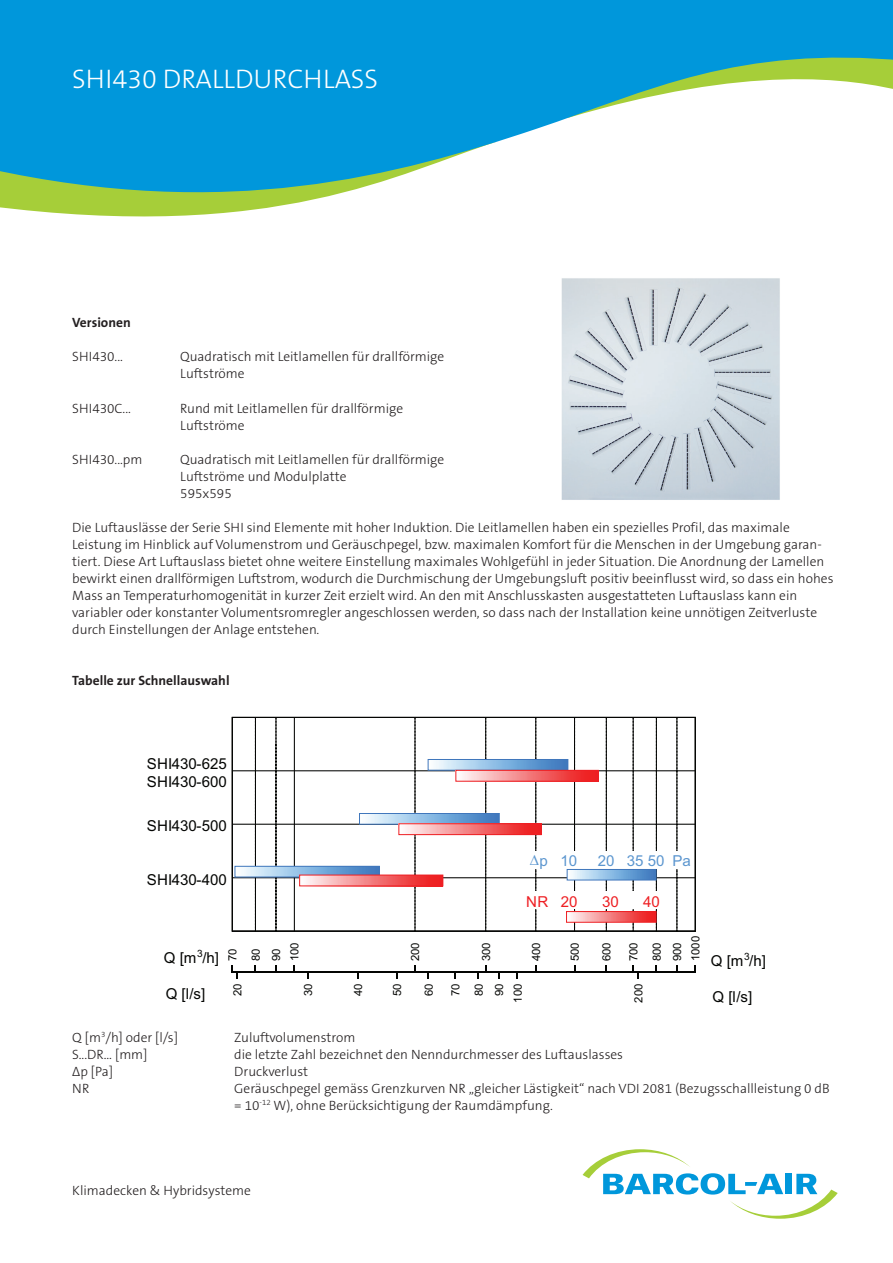
<style>
.page{position:relative;width:893px;height:1263px;background:#fff}
.page>*{position:absolute;margin:0;border:0;box-sizing:border-box;transform-origin:0 0}
.t1{font:300 27px "The Sans B W3";color:#fff}
.t2{font:15.15px/18.1px "Arial";letter-spacing:-.005em;color:#040503}
.t3{font:15.15px "Arial";letter-spacing:-.005em;color:#5c96cf}
.t4{font:15.15px "Arial";letter-spacing:-.005em;color:#ee1f23}
.t5{font:300 13.5px/17px "The Sans B W3";color:#231f20}
.t6{font:700 13.5px "The Sans B W7";color:#231f20}
.t7{font:11.25px/23.2px "Arial";letter-spacing:.005em;color:#040503}
</style>
<div class="page">
<svg style="left:583px;top:1149px;width:255px;height:70px"></svg>
<svg style="left:0;top:0;width:893px;height:216px;fill:#0097db"></svg>
<img style="left:561px;top:278px;width:219px;height:222px">
<svg style="left:307px;top:973px;width:2px;height:6px"></svg>
<svg style="left:357px;top:973px;width:2px;height:6px"></svg>
<svg style="left:396px;top:973px;width:2px;height:6px"></svg>
<svg style="left:427px;top:973px;width:2px;height:6px"></svg>
<svg style="left:454px;top:973px;width:2px;height:6px"></svg>
<svg style="left:498px;top:973px;width:2px;height:6px"></svg>
<svg style="left:516px;top:973px;width:2px;height:6px"></svg>
<hr style="left:695px;top:717px;width:1px;height:214px;background:#040503">
<svg style="left:676px;top:718px;width:1px;height:213px"></svg>
<hr style="left:232px;top:931px;width:463px;height:1px;background:#040503">
<hr style="left:232px;top:824px;width:463px;height:1px;background:#040503">
<hr style="left:232px;top:717px;width:463px;height:1px;background:#040503">
<hr style="left:232px;top:877px;width:463px;height:1px;background:#040503">
<hr style="left:232px;top:770px;width:463px;height:1px;background:#040503">
<svg style="left:231px;top:965px;width:7px;height:14px"></svg>
<svg style="left:275px;top:965px;width:2px;height:6px"></svg>
<svg style="left:293px;top:965px;width:2px;height:6px"></svg>
<svg style="left:414px;top:965px;width:2px;height:6px"></svg>
<svg style="left:485px;top:965px;width:2px;height:6px"></svg>
<svg style="left:535px;top:965px;width:2px;height:6px"></svg>
<svg style="left:605px;top:965px;width:2px;height:6px"></svg>
<svg style="left:632px;top:965px;width:7px;height:14px"></svg>
<svg style="left:655px;top:965px;width:2px;height:6px"></svg>
<svg style="left:676px;top:965px;width:2px;height:6px"></svg>
<hr style="left:231px;top:971px;width:465px;height:2px;background:#040503">
<div style="left:530px;top:851px;width:161px;height:17px;background:#fff"></div>
<svg style="left:694px;top:965px;width:2px;height:6px"></svg>
<svg style="left:232px;top:718px;width:425px;height:213px"></svg>
<div style="left:455px;top:770px;width:144px;height:11px;border:1px solid #ee1f23"></div>
<h1 class="t1" style="left:72px;top:62px;width:307px">SHI430 DRALLDURCHLASS</h1>
<p class="t6" style="left:72px;top:314px;width:60px">Versionen</p>
<p class="t5" style="left:72px;top:348px;width:52px">SHI430...</p>
<p class="t5" style="left:180px;top:348px;width:265px">Quadratisch mit Leitlamellen für drallförmige<br>Luftströme</p>
<p class="t5" style="left:72px;top:399px;width:60px">SHI430C...</p>
<p class="t5" style="left:180px;top:399px;width:224px">Rund mit Leitlamellen für drallförmige<br>Luftströme</p>
<p class="t5" style="left:72px;top:451px;width:72px">SHI430...pm</p>
<p class="t5" style="left:180px;top:451px;width:265px">Quadratisch mit Leitlamellen für drallförmige<br>Luftströme und Modulplatte<br>595x595</p>
<p class="t5" style="left:72px;top:519px;width:763px">Die Luftauslässe der Serie SHI sind Elemente mit hoher Induktion. Die Leitlamellen haben ein spezielles Profil, das maximale Leistung im Hinblick auf Volumenstrom und Geräuschpegel, bzw. maximalen Komfort für die Menschen in der Umgebung garan&shy;tiert. Diese Art Luftauslass bietet ohne weitere Einstellung maximales Wohlgefühl in jeder Situation. Die Anordnung der Lamellen bewirkt einen drallförmigen Luftstrom, wodurch die Durchmischung der Umgebungsluft positiv beeinflusst wird, so dass ein hohes Mass an Temperaturhomogenität in kurzer Zeit erzielt wird. An den mit Anschlusskasten ausgestatteten Luftauslass kann ein variabler oder konstanter Volumentsromregler angeschlossen werden, so dass nach der Installation keine unnötigen Zeitverluste durch Einstellungen der Anlage entstehen.</p>
<p class="t6" style="left:72px;top:671px;width:159px">Tabelle zur Schnellauswahl</p>
<p class="t2" style="left:147px;top:755px;width:81px">SHI430-625<br>SHI430-600</p>
<p class="t2" style="left:147px;top:816px;width:81px">SHI430-500</p>
<p class="t2" style="left:147px;top:870px;width:81px">SHI430-400</p>
<p class="t3" style="left:530px;top:851px;width:49px">∆p 10</p>
<p class="t3" style="left:598px;top:851px;width:95px">20 35 50 Pa</p>
<p class="t4" style="left:526px;top:892px;width:53px">NR 20</p>
<p class="t4" style="left:602px;top:892px;width:18px">30</p>
<p class="t4" style="left:643px;top:892px;width:18px">40</p>
<p class="t2" style="left:164px;top:949px;width:57px">Q [m<sup>3</sup>/h]</p>
<p class="t2" style="left:166px;top:985px;width:41px">Q [l/s]</p>
<p class="t7" style="left:221px;top:961px;width:14px;rotate:-90deg">70<br>80</p>
<p class="t7" style="left:267px;top:961px;width:20px;line-height:18.5px;rotate:-90deg">90<br>100</p>
<p class="t7" style="left:404px;top:961px;width:20px;rotate:-90deg">200</p>
<p class="t7" style="left:475px;top:961px;width:20px;rotate:-90deg">300</p>
<p class="t7" style="left:525px;top:961px;width:20px;rotate:-90deg">400</p>
<p class="t7" style="left:563px;top:961px;width:20px;rotate:-90deg">500</p>
<p class="t7" style="left:595px;top:961px;width:20px;rotate:-90deg">600</p>
<p class="t7" style="left:622px;top:961px;width:20px;rotate:-90deg">700<br>800</p>
<p class="t7" style="left:668px;top:961px;width:27px;line-height:18.5px;rotate:-90deg">900<br>1000</p>
<p class="t7" style="left:226px;top:996px;width:14px;rotate:-90deg">20</p>
<p class="t7" style="left:297px;top:996px;width:14px;rotate:-90deg">30</p>
<p class="t7" style="left:347px;top:996px;width:14px;rotate:-90deg">40</p>
<p class="t7" style="left:386px;top:996px;width:14px;rotate:-90deg">50</p>
<p class="t7" style="left:417px;top:996px;width:14px;rotate:-90deg">60</p>
<p class="t7" style="left:444px;top:996px;width:14px;rotate:-90deg">70<br>80</p>
<p class="t7" style="left:490px;top:1002px;width:21px;line-height:18.5px;text-align:center;rotate:-90deg">90<br>100</p>
<p class="t7" style="left:627px;top:1002px;width:20px;rotate:-90deg">200</p>
<p class="t2" style="left:711px;top:952px;width:57px">Q [m<sup>3</sup>/h]</p>
<p class="t2" style="left:713px;top:988px;width:41px">Q [l/s]</p>
<p class="t5" style="left:72px;top:1029px;width:107px">Q [m<sup>3</sup>/h] oder [l/s]</p>
<p class="t5" style="left:234px;top:1029px;width:123px">Zuluftvolumenstrom</p>
<p class="t5" style="left:72px;top:1046px;width:77px">S...DR... [mm]</p>
<p class="t5" style="left:234px;top:1046px;width:390px">die letzte Zahl bezeichnet den Nenndurchmesser des Luftauslasses</p>
<p class="t5" style="left:72px;top:1063px;width:42px">Δp [Pa]</p>
<p class="t5" style="left:234px;top:1063px;width:75px">Druckverlust</p>
<p class="t5" style="left:72px;top:1080px;width:19px">NR</p>
<p class="t5" style="left:234px;top:1080px;width:597px">Geräuschpegel gemäss Grenzkurven NR „gleicher Lästigkeit“ nach VDI 2081 (Bezugsschallleistung 0 dB = 10<sup>-12</sup> W), ohne Berücksichtigung der Raumdämpfung.</p>
<p class="t5" style="left:72px;top:1182px;width:180px">Klimadecken &amp; Hybridsysteme</p>
</div>
